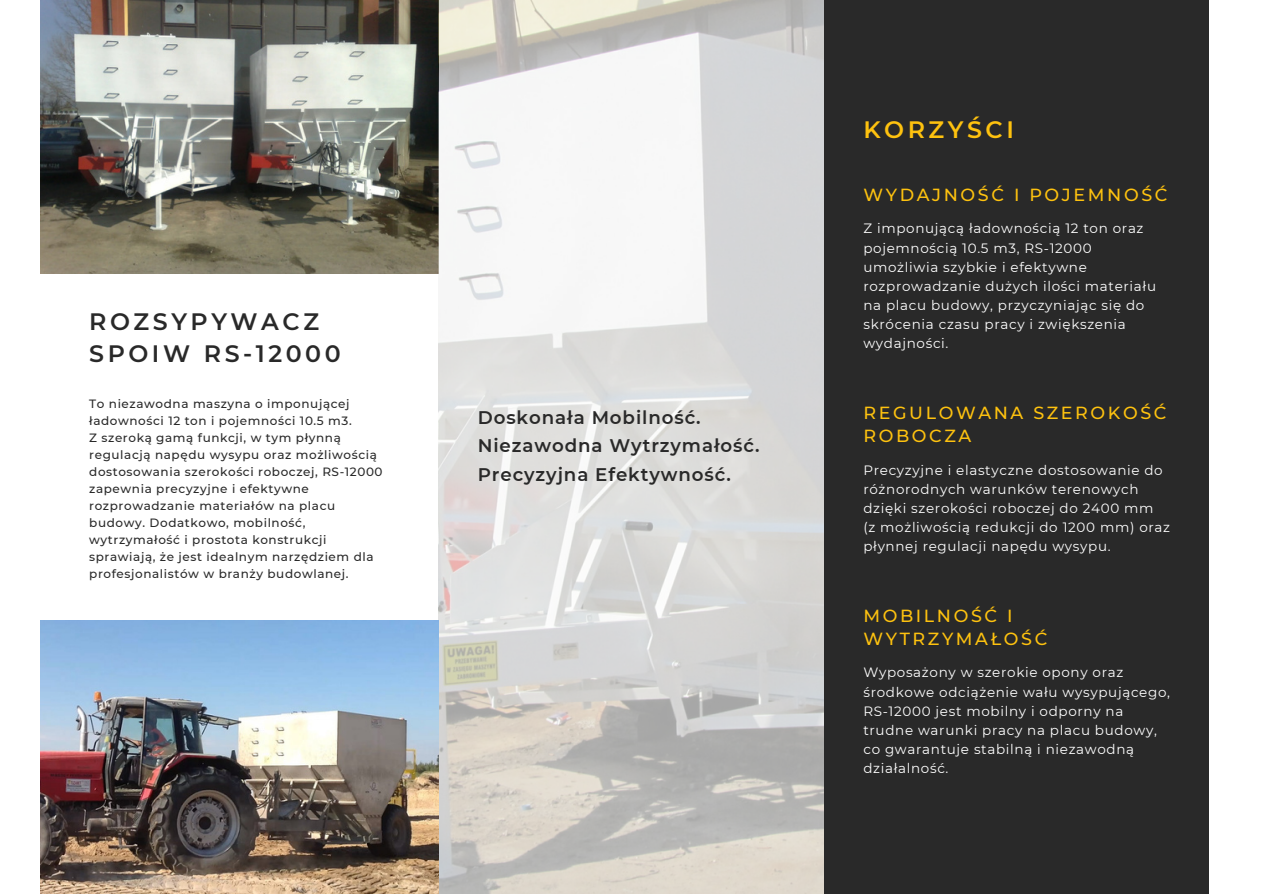
<style>
.page{position:relative;width:1263px;height:894px;background:#fff}
.page>*{position:absolute;margin:0;border:0;box-sizing:border-box;transform-origin:0 0}
.t1{font:600 23.7px/32.8px "Montserrat";letter-spacing:.15em;color:#292929}
.t2{font:600 23.7px "Montserrat";letter-spacing:.15em;color:#fec20f}
.t3{font:600 18.3px/28.5px "Montserrat";letter-spacing:.05em;color:#292929}
.t4{font:500 17.55px/23.7px "Montserrat";letter-spacing:.15em;color:#fec20f}
.t5{font:13.5px/19px "Montserrat";letter-spacing:.05em;color:#fff}
.t6{font:500 12px/17px "Montserrat";letter-spacing:.05em;color:#292929}
</style>
<div class="page">
<img style="left:40px;top:0;width:398px;height:273px">
<img style="left:438px;top:0;width:386px;height:893px">
<img style="left:40px;top:620px;width:398px;height:273px">
<div style="left:824px;top:0;width:385px;height:893px;background:#292929"></div>
<h1 class="t1" style="left:89px;top:304px;width:253px">ROZSYPYWACZ<br>SPOIW RS-12000</h1>
<p class="t6" style="left:89px;top:395px;width:264px">To niezawodna maszyna o imponującej ładowności 12 ton i pojemności 10.5 m3.</p>
<p class="t6" style="left:89px;top:429px;width:295px">Z szeroką gamą funkcji, w tym płynną regulacją napędu wysypu oraz możliwością dostosowania szerokości roboczej, RS-12000 zapewnia precyzyjne i efektywne rozprowadzanie materiałów na placu budowy. Dodatkowo, mobilność, wytrzymałość i prostota konstrukcji sprawiają, że jest idealnym narzędziem dla profesjonalistów w branży budowlanej.</p>
<p class="t3" style="left:478px;top:403px;width:283px">Doskonała Mobilność.<br>Niezawodna Wytrzymałość.<br>Precyzyjna Efektywność.</p>
<h3 class="t2" style="left:863px;top:115px;width:152px">KORZYŚCI</h3>
<h2 class="t4" style="left:863px;top:183px;width:306px">WYDAJNOŚĆ I POJEMNOŚĆ</h2>
<h1 class="t5" style="left:863px;top:219px;width:294px">Z imponującą ładownością 12 ton oraz pojemnością 10.5 m3, RS-12000 umożliwia szybkie i efektywne rozprowadzanie dużych ilości materiału na placu budowy, przyczyniając się do skrócenia czasu pracy i zwiększenia wydajności.</h1>
<h2 class="t4" style="left:863px;top:400px;width:305px">REGULOWANA SZEROKOŚĆ<br>ROBOCZA</h2>
<h4 class="t5" style="left:863px;top:460px;width:308px">Precyzyjne i elastyczne dostosowanie do różnorodnych warunków terenowych dzięki szerokości roboczej do 2400 mm<br>(z możliwością redukcji do 1200 mm) oraz płynnej regulacji napędu wysypu.</h4>
<h2 class="t4" style="left:863px;top:603px;width:185px">MOBILNOŚĆ I<br>WYTRZYMAŁOŚĆ</h2>
<h4 class="t5" style="left:863px;top:662px;width:308px">Wyposażony w szerokie opony oraz środkowe odciążenie wału wysypującego,<br>RS-12000 jest mobilny i odporny na trudne warunki pracy na placu budowy, co gwarantuje stabilną i niezawodną działalność.</h4>
</div>
